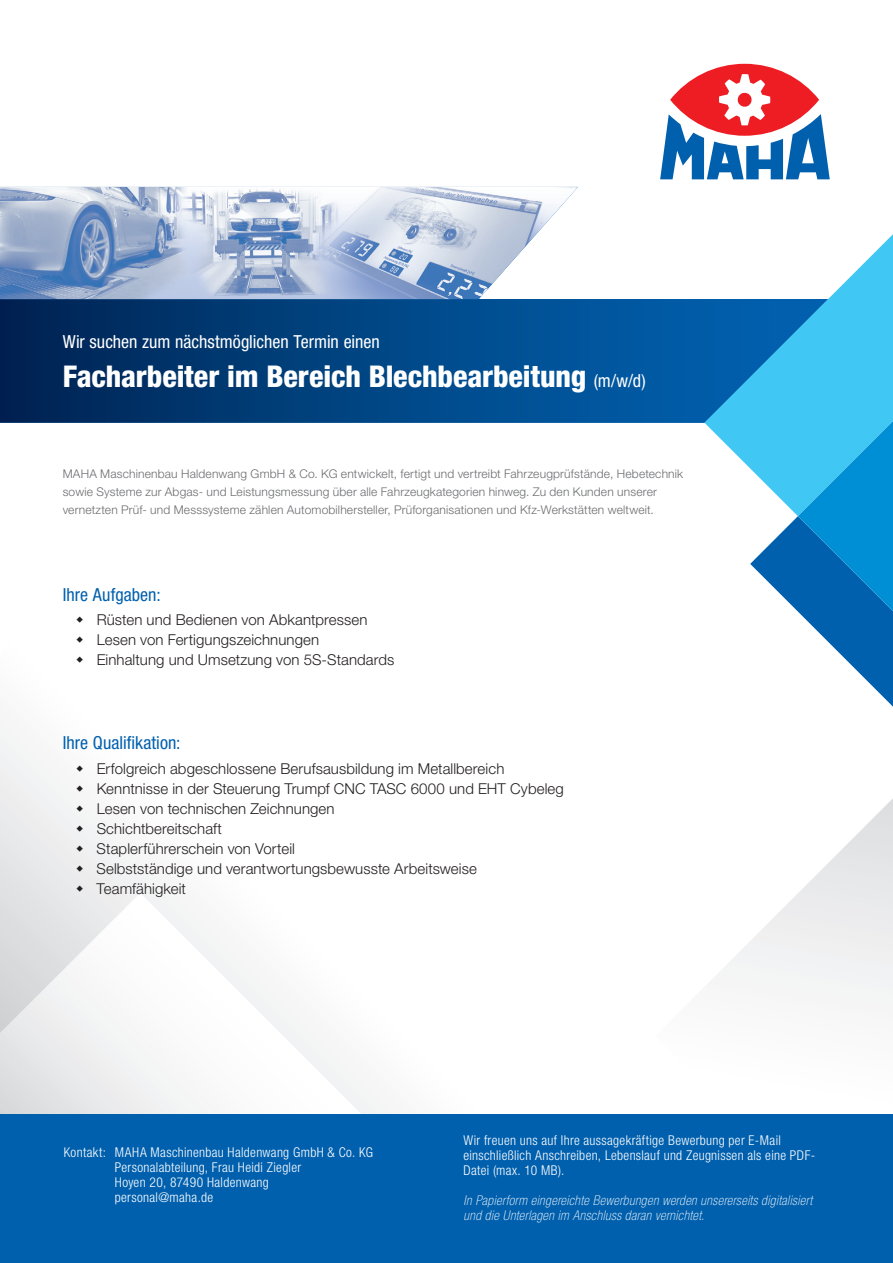
<style>
.page{position:relative;width:893px;height:1263px;background:#fff}
.page>*{position:absolute;margin:0;border:0;box-sizing:border-box;transform-origin:0 0}
.t1{font:800 condensed 30px "Helvetica Neue LTW1 G";letter-spacing:-.005em;color:#fff}
.t2{font:condensed 18px "Helvetica Neue LTW1 G";color:#fff}
.t3{font:condensed 18px "Helvetica Neue LTW1 G";letter-spacing:.005em;color:#0160ae}
.t4{font:300 15px/20.1px "Helvetica Neue LTW1 G";letter-spacing:.005em;color:#231f20}
.t5{font:300 condensed 13.5px/15px "Helvetica Neue LTW1 G";letter-spacing:.025em;color:#fff}
.t6{font:italic 100 condensed 13.5px/15px "Helvetica Neue LTW1 G";letter-spacing:.035em;color:#fff}
.t7{font:300 12px/18px "Helvetica Neue LTW1 G";letter-spacing:.015em;color:#6c6d70}
.s1{font-weight:400;font-size:18px}
</style>
<div class="page">
<svg style="left:0;top:299px;width:704px;height:124px;background:#00427f"></svg>
<img style="left:0;top:187px;width:578px;height:112px">
<svg style="left:704px;top:234px;width:189px;height:234px;fill:#40c7f4"></svg>
<svg style="left:750px;top:421px;width:143px;height:286px"></svg>
<svg style="left:0;top:723px;width:381px;height:381px"></svg>
<svg style="left:717px;top:799px;width:176px;height:207px"></svg>
<img style="left:0;top:998px;width:317px;height:116px">
<img style="left:316px;top:1069px;width:36px;height:36px">
<img style="left:34px;top:945px;width:213px;height:54px">
<img style="left:87px;top:893px;width:107px;height:53px">
<div style="left:0;top:1114px;width:893px;height:149px;background:#0160ae"></div>
<svg style="left:670px;top:64px;width:149px;height:72px"></svg>
<svg style="left:660px;top:74px;width:170px;height:105px"></svg>
<svg style="left:77px;top:765px;width:6px;height:6px"></svg>
<svg style="left:77px;top:785px;width:6px;height:6px"></svg>
<svg style="left:77px;top:805px;width:6px;height:6px"></svg>
<svg style="left:77px;top:825px;width:6px;height:7px"></svg>
<svg style="left:77px;top:845px;width:6px;height:7px"></svg>
<svg style="left:77px;top:866px;width:6px;height:6px"></svg>
<svg style="left:77px;top:886px;width:6px;height:6px"></svg>
<p class="t2" style="left:63px;top:331px;width:319px">Wir suchen zum nächstmöglichen Termin einen</p>
<h1 class="t1" style="left:63px;top:358px;width:584px">Facharbeiter im Bereich Blechbearbeitung <span class="s1">(m/w/d)</span></h1>
<p class="t7" style="left:63px;top:464px;width:622px">MAHA Maschinenbau Haldenwang GmbH &amp; Co. KG entwickelt, fertigt und vertreibt Fahrzeugprüfstände, Hebetechnik sowie Systeme zur Abgas- und Leistungsmessung über alle Fahrzeugkategorien hinweg. Zu den Kunden unserer vernetzten Prüf- und Messsysteme zählen Automobilhersteller, Prüforganisationen und Kfz-Werkstätten weltweit.</p>
<p class="t3" style="left:63px;top:584px;width:99px">Ihre Aufgaben:</p>
<p class="t4" style="left:97px;top:610px;width:299px">Rüsten und Bedienen von Abkantpressen<br>Lesen von Fertigungszeichnungen<br>Einhaltung und Umsetzung von 5S-Standards</p>
<p class="t3" style="left:63px;top:732px;width:119px">Ihre Qualifikation:</p>
<p class="t4" style="left:97px;top:758px;width:469px">Erfolgreich abgeschlossene Berufsausbildung im Metallbereich Kenntnisse in der Steuerung Trumpf CNC TASC 6000 und EHT Cybeleg Lesen von technischen Zeichnungen<br>Schichtbereitschaft<br>Staplerführerschein von Vorteil<br>Selbstständige und verantwortungsbewusste Arbeitsweise Teamfähigkeit</p>
<p class="t5" style="left:115px;top:1144px;width:260px;text-indent:-51px">Kontakt: MAHA Maschinenbau Haldenwang GmbH &amp; Co. KG Personalabteilung, Frau Heidi Ziegler<br>Hoyen 20, 87490 Haldenwang<br>personal@maha.de</p>
<p class="t5" style="left:463px;top:1133px;width:353px">Wir freuen uns auf Ihre aussagekräftige Bewerbung per E-Mail einschließlich Anschreiben, Lebenslauf und Zeugnissen als eine PDF-<br>Datei (max. 10 MB).</p>
<p class="t6" style="left:463px;top:1193px;width:350px">In Papierform eingereichte Bewerbungen werden unsererseits digitalisiert und die Unterlagen im Anschluss daran vernichtet.</p>
</div>
